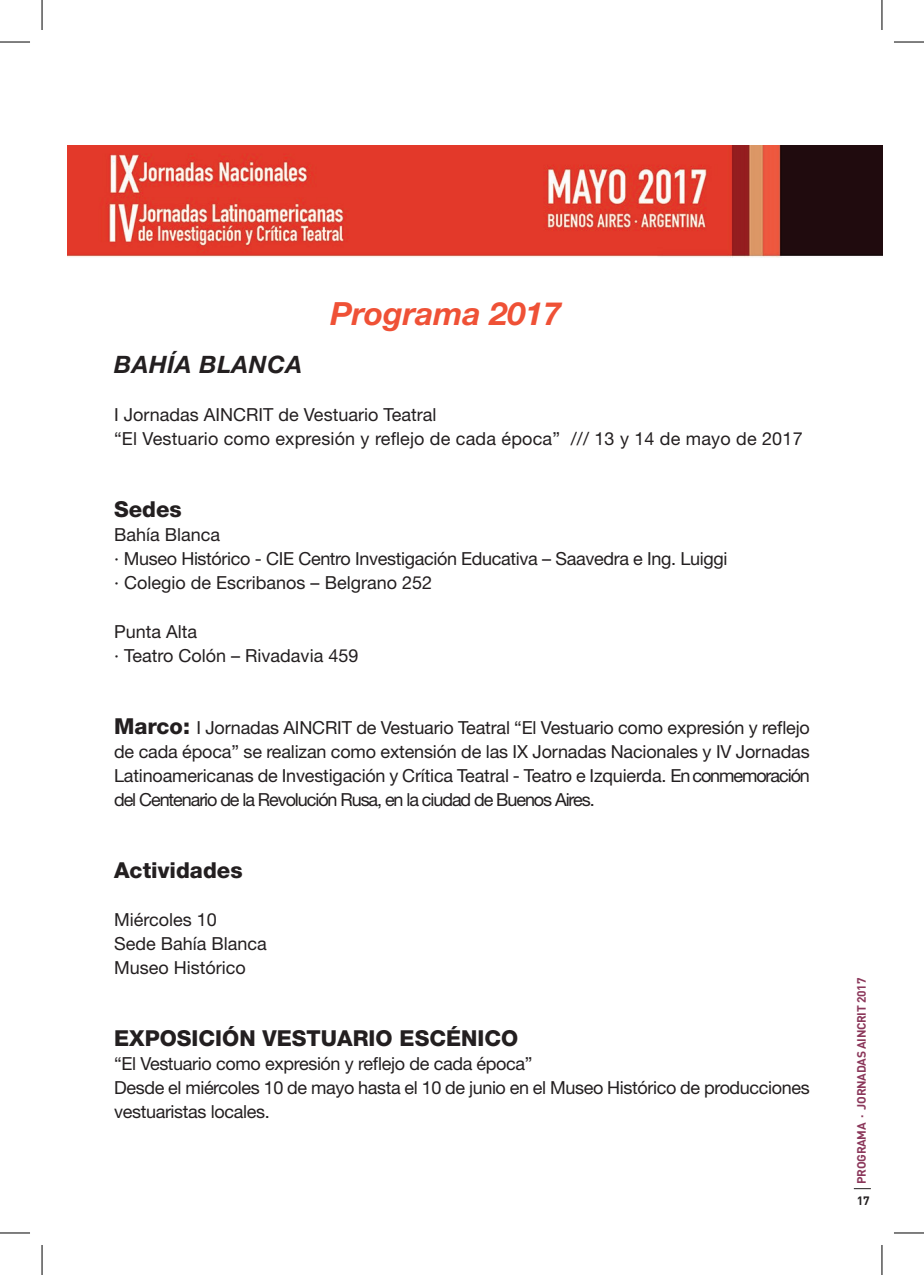
<style>
.page{position:relative;width:924px;height:1275px;background:#fff}
.page>*{position:absolute;margin:0;border:0;box-sizing:border-box;transform-origin:0 0}
.t1{font:italic 700 32px "Helvetica Neue LT Std";color:#ef5136}
.t2{font:italic 700 24px "Helvetica Neue LT Std";letter-spacing:.025em;color:#231f20}
.t3{font:800 22px "Helvetica Neue LT Std";color:#231f20}
.t4{font:18px/24px "Helvetica Neue LT Std";letter-spacing:-.02em;color:#231f20}
.t5{font:18px/24px "Helvetica Neue LT Std";letter-spacing:.01em;color:#231f20}
.t6{font:18px/24px "Helvetica Neue LT Std";color:#231f20}
.t7{font:700 12px "DIN";letter-spacing:-.025em;color:#8b375a}
.t8{font:700 12px "DIN";color:#231f20}
.s1{font-weight:800;font-size:22px}
</style>
<div class="page">
<svg style="left:853px;top:1188px;width:17px;height:1px"></svg>
<img style="left:68px;top:145px;width:814px;height:112px">
<hr style="left:0;top:42px;width:30px;height:1px;background:#000">
<hr style="left:893px;top:42px;width:30px;height:1px;background:#000">
<hr style="left:0;top:1232px;width:30px;height:1px;background:#000">
<hr style="left:893px;top:1232px;width:30px;height:1px;background:#000">
<hr style="left:42px;top:0;width:1px;height:30px;background:#000">
<hr style="left:42px;top:1245px;width:1px;height:30px;background:#000">
<hr style="left:881px;top:0;width:1px;height:30px;background:#000">
<hr style="left:881px;top:1245px;width:1px;height:30px;background:#000">
<h1 class="t1" style="left:330px;top:294px;width:232px">Programa 2017</h1>
<h2 class="t2" style="left:114px;top:350px;width:189px">BAHÍA BLANCA</h2>
<p class="t5" style="left:114px;top:403px;width:689px">I Jornadas AINCRIT de Vestuario Teatral<br>“El Vestuario como expresión y reflejo de cada época” /// 13 y 14 de mayo de 2017</p>
<p class="t3" style="left:114px;top:496px;width:69px">Sedes</p>
<p class="t4" style="left:114px;top:523px;width:614px">Bahía Blanca<br>· Museo Histórico - CIE Centro Investigación Educativa – Saavedra e Ing. Luiggi · Colegio de Escribanos – Belgrano 252</p>
<p class="t6" style="left:114px;top:619px;width:246px">Punta Alta<br>· Teatro Colón – Rivadavia 459</p>
<p class="t4" style="left:114px;top:715px;width:697px;text-align:justify"><span class="s1">Marco:</span> I Jornadas AINCRIT de Vestuario Teatral “El Vestuario como expresión y reflejo de cada época” se realizan como extensión de las IX Jornadas Nacionales y IV Jornadas Latinoamericanas de Investigación y Crítica Teatral - Teatro e Izquierda. En conmemoración del Centenario de la Revolución Rusa, en la ciudad de Buenos Aires.</p>
<p class="t3" style="left:114px;top:856px;width:130px">Actividades</p>
<p class="t6" style="left:114px;top:907px;width:154px">Miércoles 10<br>Sede Bahía Blanca<br>Museo Histórico</p>
<p class="t3" style="left:114px;top:1024px;width:405px">EXPOSICIÓN VESTUARIO ESCÉNICO</p>
<p class="t4" style="left:114px;top:1051px;width:697px">“El Vestuario como expresión y reflejo de cada época”<br>Desde el miércoles 10 de mayo hasta el 10 de junio en el Museo Histórico de producciones vestuaristas locales.</p>
<p class="t7" style="left:853px;top:1184px;width:208px;rotate:-90deg">PROGRAMA · JORNADAS AINCRIT 2017</p>
<p class="t8" style="left:856px;top:1192px;width:15px">17</p>
</div>
